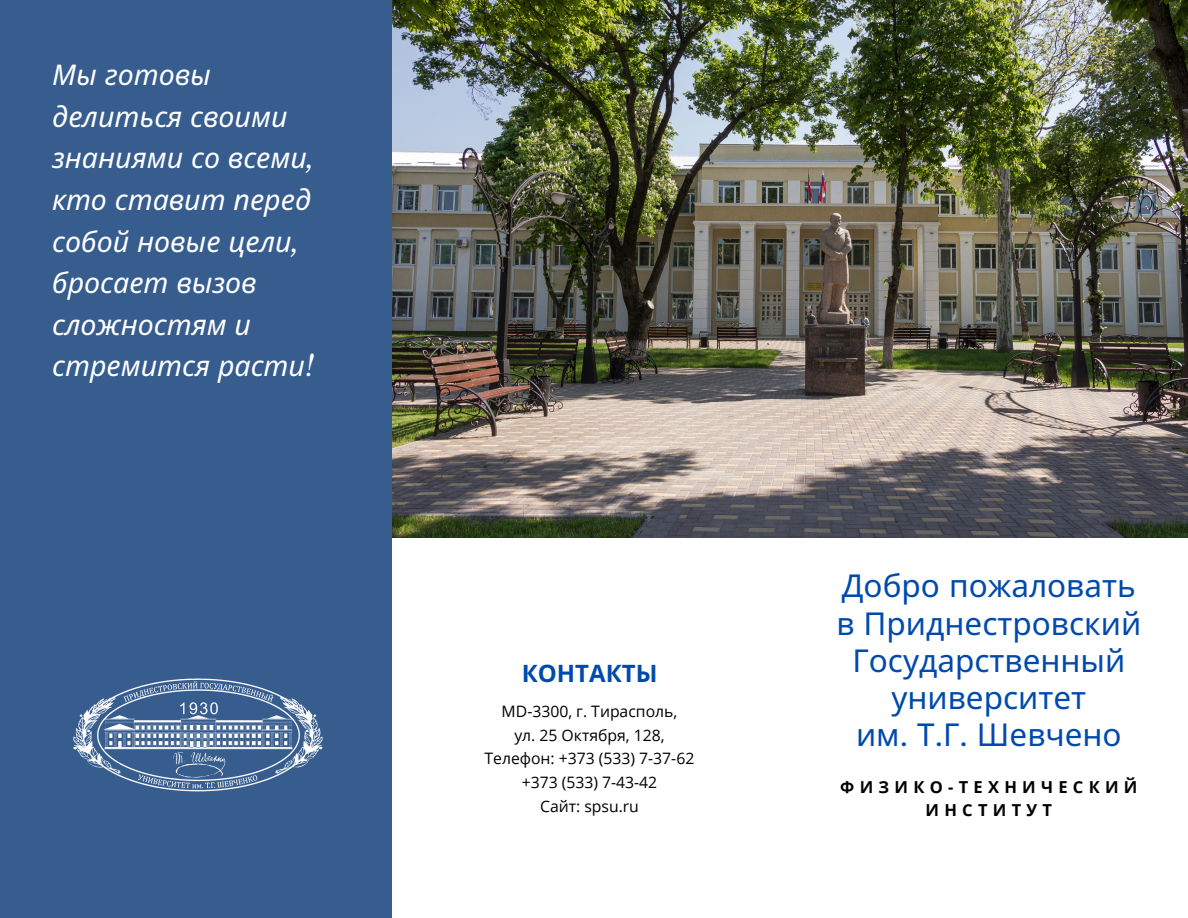
<style>
.page{position:relative;width:1188px;height:918px;background:#fff}
.page>*{position:absolute;margin:0;border:0;box-sizing:border-box;transform-origin:0 0}
.t1{font:31.5px/37.2px "Noto Sans";color:#004aad;text-align:center}
.t2{font:italic 28.5px/41.7px "Noto Sans";color:#fff}
.t3{font:700 24px "Noto Sans";color:#004aad}
.t4{font:700 16.5px/23.7px "Open Sans";letter-spacing:.32em;color:#000001;text-align:center}
.t5{font:15.75px "Open Sans";color:#000001}
.s1{font-family:"Libre Baskerville"}
</style>
<div class="page">
<img style="left:392px;top:0;width:796px;height:538px">
<div style="left:0;top:0;width:392px;height:918px;background:#375d8f"></div>
<img style="left:73px;top:678px;width:250px;height:114px">
<h2 class="t2" style="left:52px;top:53px;width:264px">Мы готовы делиться своими знаниями со всеми<span class="s1">, </span>кто ставит перед собой новые цели<span class="s1">, </span>бросает вызов сложностям и стремится расти<span class="s1">!</span></h2>
<p class="t3" style="left:522px;top:656px;width:137px">КОНТАКТЫ</p>
<p class="t5" style="left:502px;top:700px;width:177px">MD-3300, г. Тирасполь,</p>
<p class="t5" style="left:514px;top:724px;width:152px">ул. 25 Октября, 128,</p>
<p class="t5" style="left:485px;top:748px;width:211px">Телефон: +373 (533) 7-37-62</p>
<p class="t5" style="left:522px;top:771px;width:137px">+373 (533) 7-43-42</p>
<h3 class="t5" style="left:540px;top:795px;width:100px">Сайт: spsu.ru</h3>
<p class="t1" style="left:836px;top:567px;width:306px">Добро пожаловать в Приднестровский<br>Государственный университет<br>им<span class="s1">.</span> Т<span class="s1">.</span>Г<span class="s1">.</span> Шевчено</p>
<h1 class="t4" style="left:840px;top:775px;width:299px">ФИЗИКО-ТЕХНИЧЕСКИЙ<br>ИНCТИТУТ</h1>
</div>
